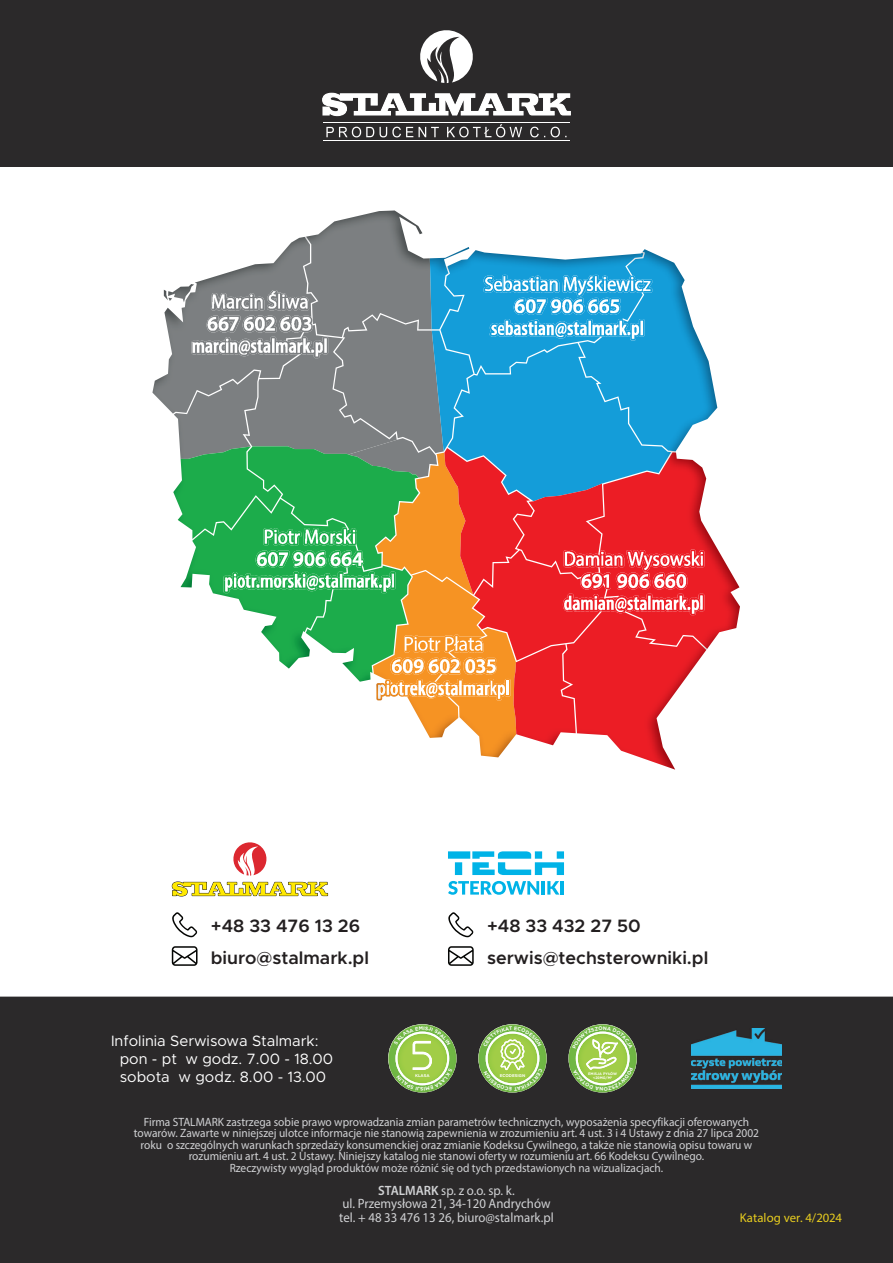
<style>
.page{position:relative;width:893px;height:1263px;background:#fff}
.page>*{position:absolute;margin:0;border:0;box-sizing:border-box;transform-origin:0 0}
.t1{font:600 18px "Metropolis";color:#231f20}
.t2{font:15px/18px "Metropolis";color:#fff}
.t3{font:13.5px/13.5px "Myriad Pro";color:#d1d2d4;text-align:center;scale:.95 1}
.t4{font:12.75px "Myriad Pro";letter-spacing:.005em;color:#e8cd1f}
.t5{font:12px/11.2px "Myriad Pro";color:#d1d2d4;text-align:center;scale:.95 1}
.t6{font:700 3.9px "Gotham Office";color:#fff}
.t7{font:700 3.45px/4.1px "Gotham Office";color:#fff;text-align:center}
.s1{font-weight:600}
</style>
<div class="page">
<div style="left:0;top:996px;width:893px;height:267px;background:#2b292a"></div>
<div style="left:0;top:0;width:893px;height:166px;background:#2b292a"></div>
<img style="left:388px;top:1024px;width:68px;height:68px">
<img style="left:478px;top:1024px;width:69px;height:68px">
<img style="left:568px;top:1024px;width:69px;height:68px">
<img style="left:377px;top:248px;width:299px;height:485px">
<img style="left:407px;top:699px;width:23px;height:39px">
<img style="left:181px;top:539px;width:125px;height:130px">
<img style="left:306px;top:570px;width:70px;height:112px">
<img style="left:373px;top:575px;width:98px;height:109px">
<img style="left:436px;top:630px;width:75px;height:55px">
<img style="left:576px;top:597px;width:130px;height:173px">
<img style="left:603px;top:472px;width:85px;height:134px">
<img style="left:473px;top:550px;width:133px;height:110px">
<img style="left:376px;top:453px;width:68px;height:142px">
<img style="left:444px;top:451px;width:89px;height:144px">
<img style="left:174px;top:414px;width:71px;height:32px">
<img style="left:245px;top:337px;width:89px;height:109px">
<div style="left:334px;top:329px;width:110px;height:124px;background:#7c7f81"></div>
<img style="left:448px;top:374px;width:223px;height:127px">
<img style="left:579px;top:249px;width:138px;height:202px">
<img style="left:440px;top:250px;width:161px;height:124px">
<img style="left:152px;top:237px;width:153px;height:177px">
<img style="left:514px;top:484px;width:89px;height:94px">
<img style="left:514px;top:644px;width:62px;height:101px">
<img style="left:349px;top:438px;width:88px;height:40px">
<img style="left:248px;top:446px;width:171px;height:124px">
<img style="left:304px;top:210px;width:128px;height:127px">
<img style="left:430px;top:247px;width:39px;height:82px">
<img style="left:432px;top:331px;width:41px;height:120px">
<img style="left:701px;top:550px;width:4px;height:17px">
<svg style="left:701px;top:552px;width:2px;height:13px"></svg>
<img style="left:698px;top:594px;width:6px;height:17px">
<svg style="left:700px;top:595px;width:2px;height:14px"></svg>
<img style="left:390px;top:658px;width:12px;height:17px">
<img style="left:392px;top:659px;width:9px;height:14px">
<img style="left:385px;top:679px;width:6px;height:2px">
<img style="left:488px;top:679px;width:9px;height:6px">
<img style="left:505px;top:679px;width:6px;height:17px">
<svg style="left:376px;top:681px;width:22px;height:19px"></svg>
<img style="left:397px;top:685px;width:99px;height:14px">
<svg style="left:496px;top:681px;width:13px;height:19px"></svg>
<img style="left:483px;top:275px;width:11px;height:18px">
<img style="left:492px;top:279px;width:11px;height:14px">
<img style="left:650px;top:279px;width:2px;height:14px">
<img style="left:485px;top:277px;width:8px;height:14px">
<svg style="left:494px;top:281px;width:8px;height:10px"></svg>
<img style="left:490px;top:323px;width:6px;height:14px">
<img style="left:496px;top:323px;width:9px;height:14px">
<svg style="left:491px;top:325px;width:6px;height:10px"></svg>
<img style="left:232px;top:572px;width:6px;height:2px">
<img style="left:390px;top:572px;width:6px;height:17px">
<svg style="left:223px;top:574px;width:22px;height:19px"></svg>
<img style="left:173px;top:446px;width:109px;height:93px">
<svg style="left:322px;top:92px;width:249px;height:25px"></svg>
<hr style="left:323px;top:122px;width:247px;height:1px;background:#fff">
<hr style="left:323px;top:141px;width:247px;height:1px;background:#fff">
<svg style="left:326px;top:124px;width:241px;height:13px"></svg>
<svg style="left:420px;top:30px;width:53px;height:53px"></svg>
<svg style="left:448px;top:851px;width:116px;height:24px"></svg>
<svg style="left:448px;top:881px;width:116px;height:14px"></svg>
<svg style="left:172px;top:912px;width:25px;height:25px"></svg>
<svg style="left:448px;top:912px;width:25px;height:25px"></svg>
<svg style="left:172px;top:946px;width:26px;height:20px"></svg>
<svg style="left:448px;top:946px;width:26px;height:20px"></svg>
<svg style="left:172px;top:881px;width:156px;height:15px"></svg>
<svg style="left:233px;top:842px;width:34px;height:33px"></svg>
<img style="left:692px;top:1028px;width:90px;height:61px">
<img style="left:404px;top:635px;width:93px;height:40px">
<img style="left:244px;top:578px;width:148px;height:13px">
<img style="left:626px;top:549px;width:75px;height:23px">
<img style="left:263px;top:527px;width:93px;height:18px">
<img style="left:211px;top:290px;width:98px;height:21px">
<img style="left:562px;top:275px;width:88px;height:22px">
<svg style="left:394px;top:1026px;width:58px;height:65px;background:#94bc5f"></svg>
<svg style="left:483px;top:1026px;width:59px;height:64px;background:#96be63"></svg>
<svg style="left:572px;top:1026px;width:61px;height:65px;background:#93ba62"></svg>
<h1 class="t1" style="left:211px;top:914px;width:151px">+48 33 476 13 26</h1>
<h1 class="t1" style="left:487px;top:914px;width:155px">+48 33 432 27 50</h1>
<h1 class="t1" style="left:211px;top:946px;width:160px">biuro@stalmark.pl</h1>
<h1 class="t1" style="left:487px;top:946px;width:223px">serwis@techsterowniki.pl</h1>
<p class="t2" style="left:120px;top:1032px;width:215px;text-indent:-9px">Infolinia Serwisowa Stalmark: pon - pt w godz. 7.00 - 18.00 sobota w godz. 8.00 - 13.00</p>
<p class="t6" style="left:415px;top:1073px;width:16px">KLASA</p>
<p class="t6" style="left:500px;top:1072px;width:27px">ECODESIGN</p>
<p class="t7" style="left:588px;top:1072px;width:30px">EMISJA PYŁÓW &lt;20MG/M<sup>3</sup></p>
<p class="t5" style="left:134px;top:1116px;width:660px">Firma STALMARK zastrzega sobie prawo wprowadzania zmian parametrów technicznych, wyposażenia specyfikacji oferowanych towarów. Zawarte w niniejszej ulotce informacje nie stanowią zapewnienia w zrozumieniu art. 4 ust. 3 i 4 Ustawy z dnia 27 lipca 2002 roku o szczególnych warunkach sprzedaży konsumenckiej oraz zmianie Kodeksu Cywilnego, a także nie stanowią opisu towaru w rozumieniu art. 4 ust. 2 Ustawy. Niniejszy katalog nie stanowi oferty w rozumieniu art. 66 Kodeksu Cywilnego.</p>
<p class="t5" style="left:230px;top:1162px;width:458px">Rzeczywisty wygląd produktów może różnić się od tych przedstawionych na wizualizacjach.</p>
<p class="t3" style="left:339px;top:1183px;width:227px"><span class="s1">STALMARK</span> sp. z o.o. sp. k.<br>ul. Przemysłowa 21, 34-120 Andrychów tel. + 48 33 476 13 26, biuro@stalmark.pl</p>
<p class="t4" style="left:740px;top:1209px;width:104px">Katalog ver. 4/2024</p>
</div>
